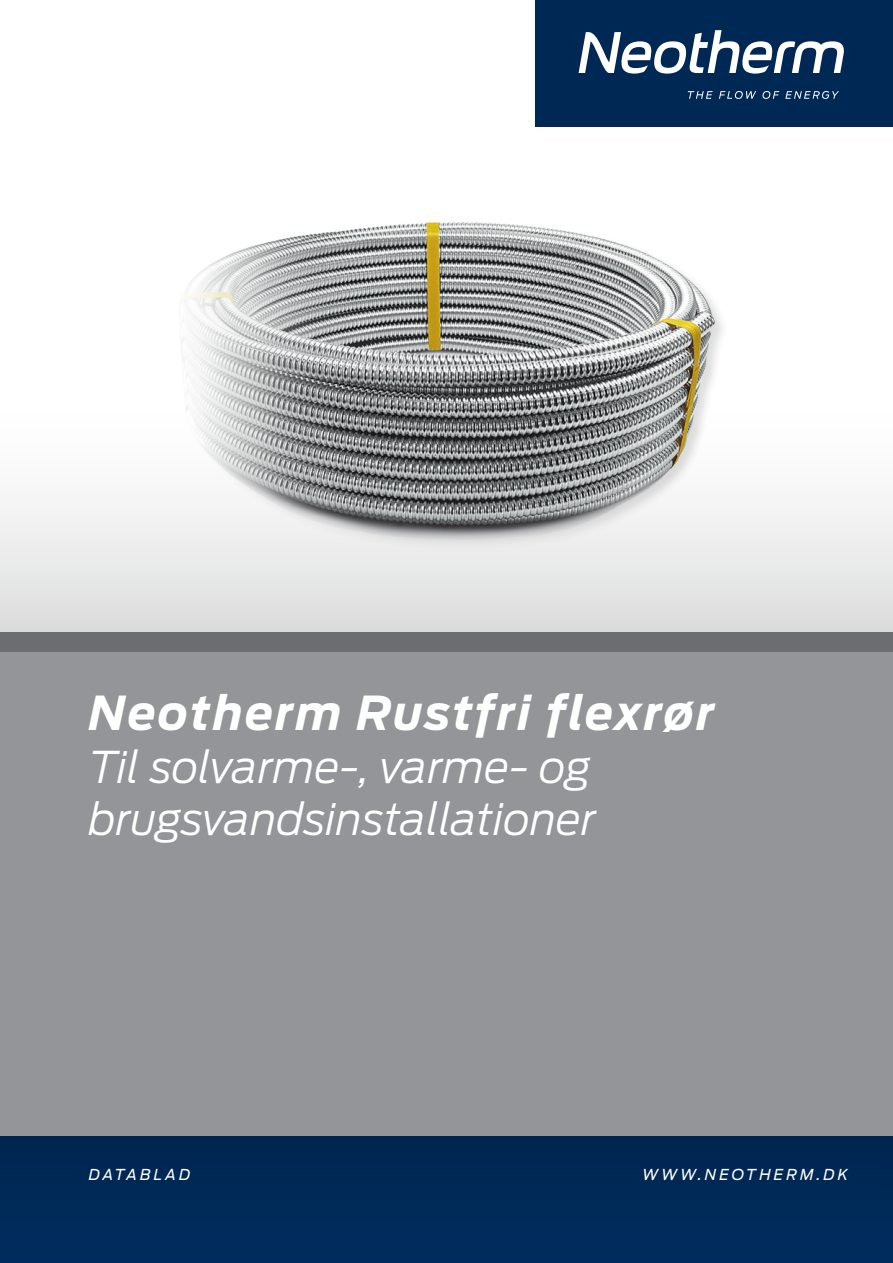
<style>
.page{position:relative;width:893px;height:1263px;background:#fff}
.page>*{position:absolute;margin:0;border:0;box-sizing:border-box;transform-origin:0 0}
.t1{font:italic 700 46.5px "Antenna";letter-spacing:.05em;color:#fff}
.t2{font:italic 300 43.5px "Antenna";color:#fff}
.t3{font:italic 15px "Antenna";letter-spacing:.2em;color:#fff}
</style>
<div class="page">
<svg style="left:0;top:503px;width:893px;height:129px;background:#e5e5e6"></svg>
<div style="left:0;top:632px;width:893px;height:21px;background:#6c6d70"></div>
<div style="left:0;top:653px;width:893px;height:610px;background:#939598"></div>
<div style="left:536px;top:0;width:357px;height:126px;background:#002855"></div>
<svg style="left:688px;top:91px;width:151px;height:8px"></svg>
<svg style="left:579px;top:30px;width:265px;height:44px"></svg>
<div style="left:0;top:1137px;width:893px;height:126px;background:#002957"></div>
<div style="left:179px;top:221px;width:549px;height:332px;background:#231f20;opacity:.15"></div>
<img style="left:169px;top:221px;width:545px;height:339px">
<p class="t1" style="left:89px;top:686px;width:627px">Neotherm Rustfri flexrør</p>
<p class="t2" style="left:89px;top:741px;width:504px">Til solvarme-, varme- og</p>
<p class="t2" style="left:89px;top:794px;width:509px">brugsvandsinstallationer</p>
<p class="t3" style="left:89px;top:1166px;width:103px">DATABLAD</p>
<p class="t3" style="left:642px;top:1166px;width:207px">WWW.NEOTHERM.DK</p>
</div>
